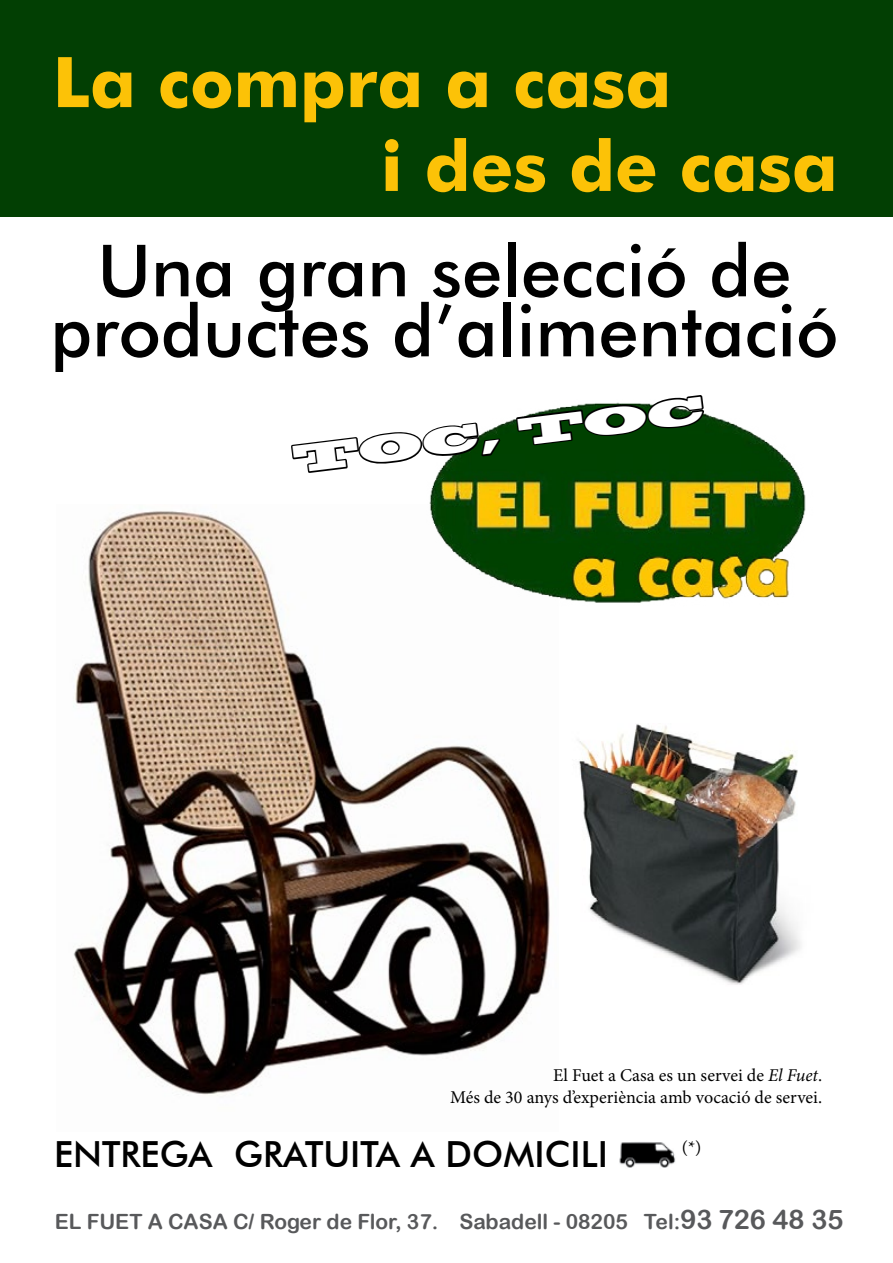
<style>
.page{position:relative;width:893px;height:1263px;background:#fff}
.page>*{position:absolute;margin:0;border:0;box-sizing:border-box;transform-origin:0 0}
.t1{font:500 72px/60px "Futura BT";color:#000;text-align:center}
.t2{font:700 69.9px "Futura BT";color:#fcc207}
.t3{font:500 36px "Futura BT";color:#000}
.t4{font:36px "Blackoak Std";color:#fff}
.t5{font:21px "Arial Rounded MT Bold";color:#58595b}
.t6{font:18px "Minion Pro";color:#000}
.s1{font-style:italic}
.s2{font-size:27px}
</style>
<div class="page">
<div style="left:0;top:0;width:893px;height:217px;background:#023f03"></div>
<img style="left:73px;top:511px;width:477px;height:585px">
<img style="left:579px;top:724px;width:222px;height:261px">
<img style="left:418px;top:413px;width:388px;height:198px">
<img style="left:619px;top:1142px;width:57px;height:26px">
<svg style="left:291px;top:413px;width:212px;height:94px"></svg>
<svg style="left:514px;top:395px;width:191px;height:84px;background:#225222"></svg>
<p class="t2" style="left:53px;top:40px;width:620px">La compra a casa</p>
<p class="t2" style="left:381px;top:124px;width:459px">i des de casa</p>
<p class="t1" style="left:50px;top:240px;width:790px">Una gran selecció de productes d’alimentació</p>
<p class="t4" style="left:291px;top:436px;width:415px;rotate:-7deg">TOC, TOC</p>
<p class="t6" style="left:553px;top:1063px;width:270px">El Fuet a Casa es un servei de <span class="s1">El Fuet</span>.</p>
<p class="t6" style="left:450px;top:1085px;width:373px">Més de 30 anys d’experiència amb vocació de servei.</p>
<p class="t6" style="left:682px;top:1136px;width:21px">(*)</p>
<p class="t3" style="left:54px;top:1132px;width:556px">ENTREGA GRATUITA A DOMICILI</p>
<p class="t5" style="left:55px;top:1209px;width:790px">EL FUET A CASA C/ Roger de Flor, 37. Sabadell - 08205 Tel:<span class="s2">93 726 48 35</span></p>
</div>
